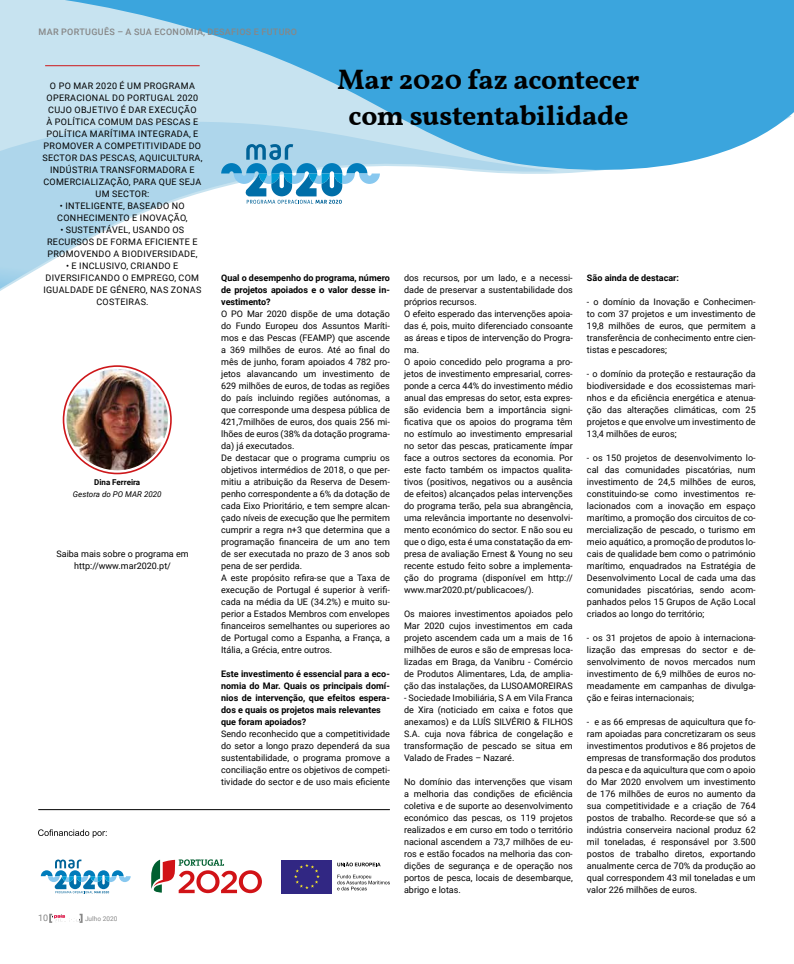
<style>
.page{position:relative;width:794px;height:964px;background:#fff}
.page>*{position:absolute;margin:0;border:0;box-sizing:border-box;transform-origin:0 0}
.t1{font:700 28px/36px "Vollkorn";letter-spacing:-.01em;color:#000;text-align:center}
.t2{font:9px/12px "Roboto";color:#000;text-align:justify}
.t3{font:9px/12px "Roboto";letter-spacing:.035em;color:#000;text-align:center}
.t4{font:700 9px/12px "Roboto";color:#000;text-align:justify}
.t5{font:500 9px "Roboto";letter-spacing:.035em;color:#878787}
.t6{font:9px "Roboto";color:#878787}
.t7{font:italic 8px "Roboto";color:#000}
.t8{font:700 8px "Roboto";color:#000}
.t9{font:6.5px "Roboto";color:#878787}
</style>
<div class="page">
<svg style="left:49px;top:914px;width:34px;height:9px"></svg>
<div style="left:0;top:0;width:65px;height:291px;background:#c7e3f0"></div>
<svg style="left:65px;top:0;width:729px;height:174px;background:#65b7e2"></svg>
<svg style="left:0;top:122px;width:558px;height:167px"></svg>
<hr style="left:45px;top:65px;width:155px;height:1px;background:#cd171a">
<svg style="left:151px;top:859px;width:111px;height:34px"></svg>
<svg style="left:337px;top:862px;width:43px;height:4px"></svg>
<svg style="left:337px;top:875px;width:53px;height:15px"></svg>
<div style="left:281px;top:859px;width:51px;height:34px;background:#312783"></div>
<svg style="left:294px;top:864px;width:26px;height:25px"></svg>
<svg style="left:41px;top:859px;width:90px;height:34px"></svg>
<svg style="left:38px;top:829px;width:69px;height:8px"></svg>
<svg style="left:221px;top:144px;width:159px;height:60px"></svg>
<hr style="left:38px;top:809px;width:352px;height:1px;background:#000">
<img style="left:67px;top:369px;width:101px;height:101px;border-radius:51px">
<div style="left:63px;top:365px;width:109px;height:109px;border:2px solid #cd171a;border-radius:50%"></div>
<p class="t5" style="left:38px;top:25px;width:260px">MAR PORTUGUÊS – A SUA ECONOMIA, DESAFIOS E FUTURO</p>
<h1 class="t1" style="left:337px;top:62px;width:303px">Mar 2020 faz acontecer com sustentabilidade</h1>
<p class="t3" style="left:42px;top:80px;width:161px">O PO MAR 2020 É UM PROGRAMA<br>OPERACIONAL DO PORTUGAL 2020<br>CUJO OBJETIVO É DAR EXECUÇÃO<br>À POLÍTICA COMUM DAS PESCAS E<br>POLÍTICA MARÍTIMA INTEGRADA, E<br>PROMOVER A COMPETITIVIDADE DO<br>SECTOR DAS PESCAS, AQUICULTURA,<br>INDÚSTRIA TRANSFORMADORA E<br>COMERCIALIZAÇÃO, PARA QUE SEJA<br>UM SECTOR:</p>
<p class="t3" style="left:57px;top:200px;width:132px">• INTELIGENTE, BASEADO NO<br>CONHECIMENTO E INOVAÇÃO,</p>
<p class="t3" style="left:47px;top:224px;width:152px">• SUSTENTÁVEL, USANDO OS<br>RECURSOS DE FORMA EFICIENTE E<br>PROMOVENDO A BIODIVERSIDADE,</p>
<p class="t3" style="left:43px;top:260px;width:159px">• E INCLUSIVO, CRIANDO E<br>DIVERSIFICANDO O EMPREGO, COM<br>IGUALDADE DE GÉNERO, NAS ZONAS<br>COSTEIRAS.</p>
<p class="t2" style="left:404px;top:271px;width:170px;text-align:left">dos recursos, por um lado, e a necessi&shy;dade de preservar a sustentabilidade dos próprios recursos.<br>O efeito esperado das intervenções apoia&shy;das é, pois, muito diferenciado consoante as áreas e tipos de intervenção do Progra&shy;ma.<br>O apoio concedido pelo programa a pro&shy;jetos de investimento empresarial, corres&shy;ponde a cerca 44% do investimento médio anual das empresas do setor, esta expres&shy;são evidencia bem a importância signi&shy;ficativa que os apoios do programa têm no estímulo ao investimento empresarial no setor das pescas, praticamente ímpar face a outros sectores da economia. Por este facto também os impactos qualita&shy;tivos (positivos, negativos ou a ausência de efeitos) alcançados pelas intervenções do programa terão, pela sua abrangência, uma relevância importante no desenvolvi&shy;mento económico do sector. E não sou eu que o digo, esta é uma constatação da em&shy;presa de avaliação Ernest &amp; Young no seu recente estudo feito sobre a implementa&shy;ção do programa (disponível em http:// www.mar2020.pt/publicacoes/).</p>
<p class="t2" style="left:404px;top:607px;width:170px">Os maiores investimentos apoiados pelo Mar 2020 cujos investimentos em cada projeto ascendem cada um a mais de 16 milhões de euros e são de empresas loca&shy;lizadas em Braga, da Vanibru - Comércio de Produtos Alimentares, Lda, de amplia&shy;ção das instalações, da LUSOAMOREIRAS</p>
<p class="t2" style="left:404px;top:691px;width:170px">- Sociedade Imobiliária, S A em Vila Franca de Xira (noticiado em caixa e fotos que anexamos) e da LUÍS SILVÉRIO &amp; FILHOS S.A. cuja nova fábrica de congelação e transformação de pescado se situa em Valado de Frades – Nazaré.</p>
<p class="t2" style="left:404px;top:775px;width:170px">No domínio das intervenções que visam a melhoria das condições de eficiência coletiva e de suporte ao desenvolvimento económico das pescas, os 119 projetos realizados e em curso em todo o território nacional ascendem a 73,7 milhões de eu&shy;ros e estão focados na melhoria das con&shy;dições de segurança e de operação nos portos de pesca, locais de desembarque, abrigo e lotas.</p>
<p class="t4" style="left:587px;top:271px;width:94px">São ainda de destacar:</p>
<p class="t2" style="left:587px;top:295px;width:170px">- o domínio da Inovação e Conhecimen&shy;to com 37 projetos e um investimento de 19,8 milhões de euros, que permitem a transferência de conhecimento entre cien&shy;tistas e pescadores;</p>
<p class="t2" style="left:587px;top:367px;width:170px">- o domínio da proteção e restauração da biodiversidade e dos ecossistemas mari&shy;nhos e da eficiência energética e atenua&shy;ção das alterações climáticas, com 25 projetos e que envolve um investimento de 13,4 milhões de euros;</p>
<p class="t2" style="left:587px;top:451px;width:170px">- os 150 projetos de desenvolvimento lo&shy;cal das comunidades piscatórias, num investimento de 24,5 milhões de euros, constituindo-se como investimentos re&shy;lacionados com a inovação em espaço marítimo, a promoção dos circuitos de co&shy;mercialização de pescado, o turismo em meio aquático, a promoção de produtos lo&shy;cais de qualidade bem como o património marítimo, enquadrados na Estratégia de Desenvolvimento Local de cada uma das comunidades piscatórias, sendo acom&shy;panhados pelos 15 Grupos de Ação Local criados ao longo do território;</p>
<p class="t2" style="left:587px;top:631px;width:170px">- os 31 projetos de apoio à internaciona&shy;lização das empresas do sector e de&shy;senvolvimento de novos mercados num investimento de 6,9 milhões de euros no&shy;meadamente em campanhas de divulga&shy;ção e feiras internacionais;</p>
<p class="t2" style="left:587px;top:715px;width:170px">- e as 66 empresas de aquicultura que fo&shy;ram apoiadas para concretizaram os seus investimentos produtivos e 86 projetos de empresas de transformação dos produtos da pesca e da aquicultura que com o apoio do Mar 2020 envolvem um investimento de 176 milhões de euros no aumento da sua competitividade e a criação de 764 postos de trabalho. Recorde-se que só a indústria conserveira nacional produz 62 mil toneladas, é responsável por 3.500 postos de trabalho diretos, exportando anualmente cerca de 70% da produção ao qual correspondem 43 mil toneladas e um valor 226 milhões de euros.</p>
<p class="t4" style="left:221px;top:272px;width:170px">Qual o desempenho do programa, número de projetos apoiados e o valor desse in&shy;vestimento?</p>
<p class="t2" style="left:221px;top:308px;width:170px;text-align:left">O PO Mar 2020 dispõe de uma dotação do Fundo Europeu dos Assuntos Maríti&shy;mos e das Pescas (FEAMP) que ascende a 369 milhões de euros. Até ao final do mês de junho, foram apoiados 4 782 pro&shy;jetos alavancando um investimento de 629 milhões de euros, de todas as regiões do país incluindo regiões autónomas, a que corresponde uma despesa pública de 421,7milhões de euros, dos quais 256 mi&shy;lhões de euros (38% da dotação programa&shy;da) já executados.<br>De destacar que o programa cumpriu os objetivos intermédios de 2018, o que per&shy;mitiu a atribuição da Reserva de Desem&shy;penho correspondente a 6% da dotação de cada Eixo Prioritário, e tem sempre alcan&shy;çado níveis de execução que lhe permitem cumprir a regra n+3 que determina que a programação financeira de um ano tem de ser executada no prazo de 3 anos sob pena de ser perdida.<br>A este propósito refira-se que a Taxa de execução de Portugal é superior à verifi&shy;cada na média da UE (34.2%) e muito su&shy;perior a Estados Membros com envelopes financeiros semelhantes ou superiores ao de Portugal como a Espanha, a França, a Itália, a Grécia, entre outros.</p>
<p class="t4" style="left:221px;top:668px;width:170px;text-align:left">Este investimento é essencial para a eco&shy;nomia do Mar. Quais os principais domí&shy;nios de intervenção, que efeitos espera&shy;dos e quais os projetos mais relevantes que foram apoiados?</p>
<p class="t2" style="left:221px;top:728px;width:170px">Sendo reconhecido que a competitividade do setor a longo prazo dependerá da sua sustentabilidade, o programa promove a conciliação entre os objetivos de competi&shy;tividade do sector e de uso mais eficiente</p>
<p class="t8" style="left:94px;top:477px;width:48px">Dina Ferreira</p>
<p class="t7" style="left:73px;top:489px;width:90px">Gestora do PO MAR 2020</p>
<p class="t2" style="left:57px;top:548px;width:134px;text-align:center">Saiba mais sobre o programa em http://www.mar2020.pt/</p>
<p class="t6" style="left:38px;top:911px;width:12px">10</p>
<p class="t9" style="left:85px;top:914px;width:34px">Julho 2020</p>
</div>
